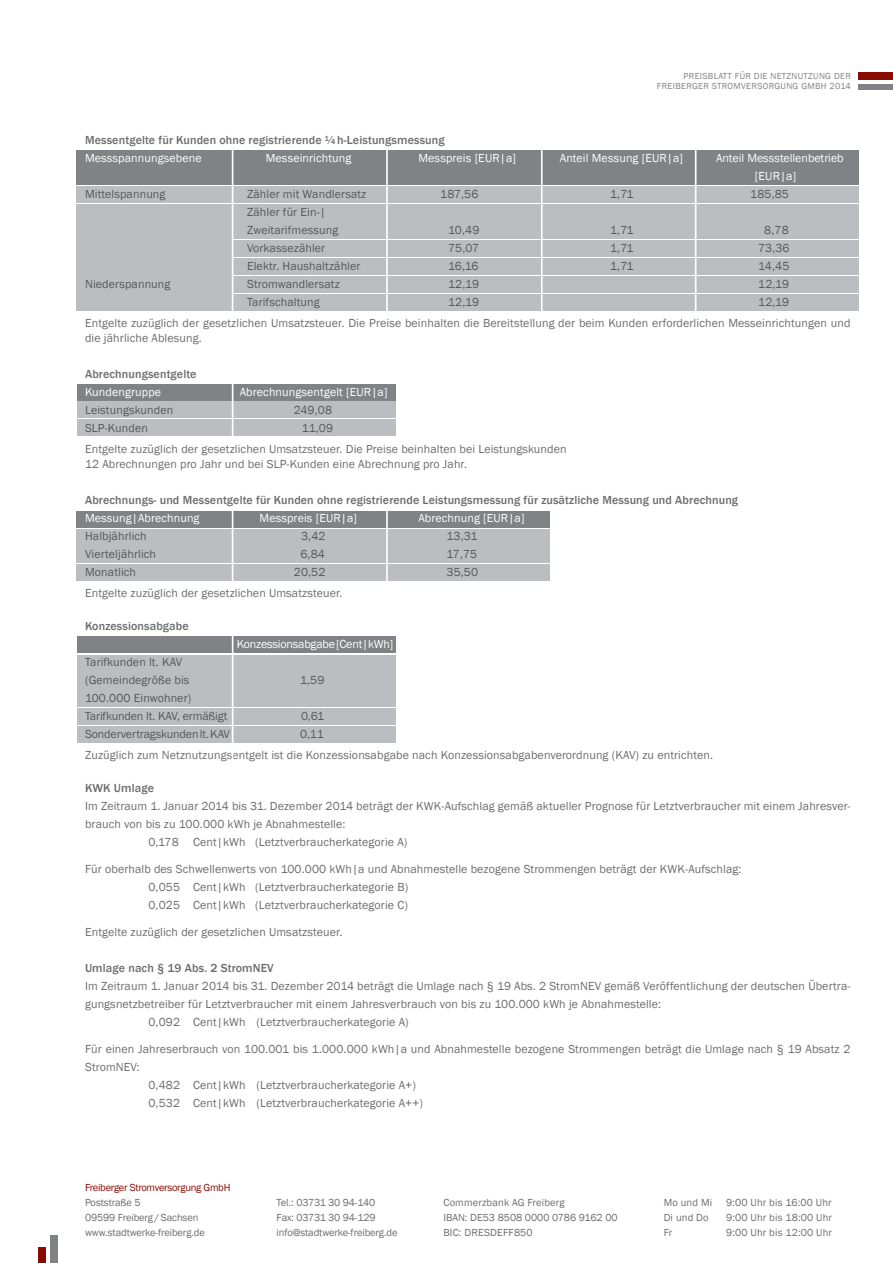
<style>
.page{position:relative;width:893px;height:1263px;background:#fff}
.page>*{position:absolute;margin:0;border:0;box-sizing:border-box;transform-origin:0 0}
.t1{font:12px/15px "Franklin Gothic";letter-spacing:.01em;color:#6c6d70}
.t2{font:12px/18px "Franklin Gothic";letter-spacing:.01em;color:#57585a}
.t3{font:500 12px "Franklin Gothic";letter-spacing:.01em;color:#6c6d70}
.t4{font:12px/18px "Franklin Gothic";letter-spacing:.01em;color:#fff}
.t5{font:12px/18px "Franklin Gothic";letter-spacing:-.01em;color:#57585a}
.t6{font:12px "Franklin Gothic";letter-spacing:-.015em;color:#fff}
.t7{font:10.5px/15.1px "Franklin Gothic";letter-spacing:-.01em;color:#6c6d70}
.t8{font:10.5px/15px "Franklin Gothic";letter-spacing:.015em;color:#6c6d70}
.t9{font:10.5px "Franklin Gothic";letter-spacing:-.025em;color:#8b0a02}
.t10{font:9px/10.5px "Franklin Gothic";letter-spacing:.035em;color:#808285;text-align:right}
</style>
<div class="page">
<div style="left:77px;top:276px;width:782px;height:16px;background:#bcbdc0"></div>
<div style="left:77px;top:294px;width:782px;height:16px;background:#bcbdc0"></div>
<div style="left:77px;top:708px;width:318px;height:16px;background:#bcbdc0"></div>
<div style="left:77px;top:655px;width:318px;height:51px;background:#bcbdc0"></div>
<div style="left:77px;top:204px;width:155px;height:106px;background:#bcbdc0"></div>
<div style="left:77px;top:151px;width:782px;height:34px;background:#808285"></div>
<div style="left:77px;top:384px;width:318px;height:16px;background:#808285"></div>
<div style="left:77px;top:511px;width:473px;height:16px;background:#808285"></div>
<div style="left:77px;top:637px;width:318px;height:16px;background:#808285"></div>
<div style="left:77px;top:402px;width:318px;height:16px;background:#bcbdc0"></div>
<div style="left:77px;top:529px;width:473px;height:16px;background:#bcbdc0"></div>
<div style="left:77px;top:547px;width:473px;height:16px;background:#bcbdc0"></div>
<div style="left:77px;top:726px;width:318px;height:16px;background:#bcbdc0"></div>
<div style="left:77px;top:186px;width:782px;height:16px;background:#bcbdc0"></div>
<div style="left:77px;top:204px;width:782px;height:34px;background:#bcbdc0"></div>
<div style="left:77px;top:240px;width:782px;height:16px;background:#bcbdc0"></div>
<div style="left:77px;top:420px;width:318px;height:16px;background:#bcbdc0"></div>
<div style="left:77px;top:565px;width:473px;height:16px;background:#bcbdc0"></div>
<div style="left:77px;top:258px;width:782px;height:16px;background:#bcbdc0"></div>
<hr style="left:232px;top:148px;width:1px;height:202px;background:#fff">
<hr style="left:386px;top:148px;width:2px;height:202px;background:#fff">
<hr style="left:541px;top:148px;width:2px;height:202px;background:#fff">
<hr style="left:695px;top:148px;width:1px;height:202px;background:#fff">
<div style="left:39px;top:1247px;width:7px;height:16px;background:#8b0a02"></div>
<div style="left:51px;top:1235px;width:7px;height:28px;background:#808285"></div>
<div style="left:859px;top:72px;width:34px;height:7px;background:#8b0a02"></div>
<div style="left:859px;top:84px;width:34px;height:6px;background:#808285"></div>
<hr style="left:232px;top:380px;width:1px;height:59px;background:#fff">
<hr style="left:232px;top:510px;width:1px;height:73px;background:#fff">
<hr style="left:386px;top:510px;width:2px;height:73px;background:#fff">
<hr style="left:232px;top:634px;width:1px;height:128px;background:#fff">
<p class="t10" style="left:657px;top:71px;width:196px">PREISBLATT FÜR DIE NETZNUTZUNG DER<br>FREIBERGER STROMVERSORGUNG GMBH 2014</p>
<p class="t3" style="left:85px;top:133px;width:361px">Messentgelte für Kunden ohne registrierende ¼ h-Leistungsmessung</p>
<p class="t4" style="left:85px;top:149px;width:118px">Messspannungsebene</p>
<p class="t4" style="left:266px;top:149px;width:87px">Messeinrichtung</p>
<p class="t4" style="left:418px;top:149px;width:99px">Messpreis [EUR|a]</p>
<p class="t4" style="left:560px;top:149px;width:125px">Anteil Messung [EUR|a]</p>
<p class="t4" style="left:755px;top:149px;width:90px;text-indent:-39px">Anteil Messstellenbetrieb [EUR|a]</p>
<p class="t2" style="left:85px;top:185px;width:82px">Mittelspannung</p>
<p class="t2" style="left:247px;top:185px;width:121px">Zähler mit Wandlersatz</p>
<p class="t2" style="left:440px;top:185px;width:40px">187,56</p>
<p class="t2" style="left:610px;top:185px;width:25px">1,71</p>
<p class="t2" style="left:750px;top:185px;width:40px">185,85</p>
<p class="t2" style="left:247px;top:203px;width:93px">Zähler für Ein-|<br>Zweitarifmessung</p>
<p class="t2" style="left:448px;top:221px;width:33px">10,49</p>
<p class="t2" style="left:610px;top:221px;width:25px">1,71</p>
<p class="t2" style="left:764px;top:221px;width:26px">8,78</p>
<p class="t2" style="left:247px;top:239px;width:80px">Vorkassezähler</p>
<p class="t2" style="left:448px;top:239px;width:32px">75,07</p>
<p class="t2" style="left:610px;top:239px;width:25px">1,71</p>
<p class="t2" style="left:758px;top:239px;width:33px">73,36</p>
<p class="t2" style="left:247px;top:257px;width:115px">Elektr. Haushaltzähler</p>
<p class="t2" style="left:448px;top:257px;width:32px">16,16</p>
<p class="t2" style="left:610px;top:257px;width:25px">1,71</p>
<p class="t2" style="left:758px;top:257px;width:33px">14,45</p>
<p class="t2" style="left:85px;top:275px;width:87px">Niederspannung</p>
<p class="t2" style="left:247px;top:275px;width:94px">Stromwandlersatz</p>
<p class="t2" style="left:448px;top:275px;width:32px">12,19</p>
<p class="t2" style="left:758px;top:275px;width:32px">12,19</p>
<p class="t2" style="left:247px;top:293px;width:74px">Tarifschaltung</p>
<p class="t2" style="left:448px;top:293px;width:32px">12,19</p>
<p class="t2" style="left:758px;top:293px;width:32px">12,19</p>
<p class="t1" style="left:85px;top:316px;width:767px">Entgelte zuzüglich der gesetzlichen Umsatzsteuer. Die Preise beinhalten die Bereitstellung der beim Kunden erforderlichen Messeinrichtungen und die jährliche Ablesung.</p>
<p class="t3" style="left:85px;top:367px;width:113px">Abrechnungsentgelte</p>
<p class="t4" style="left:85px;top:383px;width:78px">Kundengruppe</p>
<p class="t4" style="left:240px;top:383px;width:149px">Abrechnungsentgelt [EUR|a]</p>
<p class="t2" style="left:85px;top:401px;width:90px">Leistungskunden</p>
<p class="t2" style="left:294px;top:401px;width:40px">249,08</p>
<p class="t2" style="left:85px;top:419px;width:64px">SLP-Kunden</p>
<p class="t2" style="left:302px;top:419px;width:33px">11,09</p>
<p class="t1" style="left:85px;top:442px;width:483px">Entgelte zuzüglich der gesetzlichen Umsatzsteuer. Die Preise beinhalten bei Leistungskunden<br>12 Abrechnungen pro Jahr und bei SLP-Kunden eine Abrechnung pro Jahr.</p>
<p class="t3" style="left:85px;top:493px;width:655px">Abrechnungs- und Messentgelte für Kunden ohne registrierende Leistungsmessung für zusätzliche Messung und Abrechnung</p>
<p class="t4" style="left:85px;top:509px;width:116px">Messung|Abrechnung</p>
<p class="t4" style="left:260px;top:509px;width:99px">Messpreis [EUR|a]</p>
<p class="t4" style="left:418px;top:509px;width:108px">Abrechnung [EUR|a]</p>
<p class="t2" style="left:85px;top:527px;width:63px">Halbjährlich</p>
<p class="t2" style="left:301px;top:527px;width:26px">3,42</p>
<p class="t2" style="left:446px;top:527px;width:32px">13,31</p>
<p class="t2" style="left:85px;top:545px;width:73px">Vierteljährlich</p>
<p class="t2" style="left:300px;top:545px;width:26px">6,84</p>
<p class="t2" style="left:446px;top:545px;width:32px">17,75</p>
<p class="t2" style="left:85px;top:563px;width:53px">Monatlich</p>
<p class="t2" style="left:294px;top:563px;width:33px">20,52</p>
<p class="t2" style="left:446px;top:563px;width:33px">35,50</p>
<p class="t1" style="left:85px;top:586px;width:259px">Entgelte zuzüglich der gesetzlichen Umsatzsteuer.</p>
<p class="t3" style="left:85px;top:619px;width:105px">Konzessionsabgabe</p>
<p class="t6" style="left:237px;top:637px;width:158px">Konzessionsabgabe[Cent|kWh]</p>
<p class="t2" style="left:85px;top:653px;width:106px">Tarifkunden lt. KAV (Gemeindegröße bis</p>
<p class="t2" style="left:300px;top:671px;width:26px">1,59</p>
<p class="t5" style="left:85px;top:689px;width:144px">100.000 Einwohner)<br>Tarifkunden lt. KAV, ermäßigt</p>
<p class="t2" style="left:301px;top:707px;width:25px">0,61</p>
<p class="t5" style="left:85px;top:725px;width:146px">Sondervertragskundenlt.KAV</p>
<p class="t2" style="left:300px;top:725px;width:25px">0,11</p>
<p class="t1" style="left:85px;top:748px;width:629px">Zuzüglich zum Netznutzungsentgelt ist die Konzessionsabgabe nach Konzessionsabgabenverordnung (KAV) zu entrichten.</p>
<p class="t3" style="left:85px;top:781px;width:70px">KWK Umlage</p>
<p class="t1" style="left:85px;top:799px;width:767px">Im Zeitraum 1. Januar 2014 bis 31. Dezember 2014 beträgt der KWK-Aufschlag gemäß aktueller Prognose für Letztverbraucher mit einem Jahresver-</p>
<p class="t1" style="left:85px;top:817px;width:262px">brauch von bis zu 100.000 kWh je Abnahmestelle:</p>
<p class="t1" style="left:148px;top:835px;width:260px">0,178 Cent|kWh (Letztverbraucherkategorie A)</p>
<p class="t1" style="left:148px;top:860px;width:595px;line-height:18px;text-indent:-63px">Für oberhalb des Schwellenwerts von 100.000 kWh|a und Abnahmestelle bezogene Strommengen beträgt der KWK-Aufschlag:<br>0,055 Cent|kWh (Letztverbraucherkategorie B)<br>0,025 Cent|kWh (Letztverbraucherkategorie C)</p>
<p class="t1" style="left:85px;top:925px;width:259px">Entgelte zuzüglich der gesetzlichen Umsatzsteuer.</p>
<p class="t3" style="left:85px;top:961px;width:190px">Umlage nach § 19 Abs. 2 StromNEV</p>
<p class="t1" style="left:85px;top:979px;width:767px">Im Zeitraum 1. Januar 2014 bis 31. Dezember 2014 beträgt die Umlage nach § 19 Abs. 2 StromNEV gemäß Veröffentlichung der deutschen Übertra-</p>
<p class="t1" style="left:85px;top:997px;width:578px">gungsnetzbetreiber für Letztverbraucher mit einem Jahresverbrauch von bis zu 100.000 kWh je Abnahmestelle:</p>
<p class="t1" style="left:148px;top:1015px;width:262px">0,092 Cent|kWh (Letztverbraucherkategorie A)</p>
<p class="t1" style="left:85px;top:1042px;width:767px">Für einen Jahreserbrauch von 100.001 bis 1.000.000 kWh|a und Abnahmestelle bezogene Strommengen beträgt die Umlage nach § 19 Absatz 2</p>
<p class="t1" style="left:85px;top:1060px;width:56px">StromNEV:</p>
<p class="t1" style="left:148px;top:1078px;width:269px">0,482 Cent|kWh (Letztverbraucherkategorie A+)</p>
<p class="t1" style="left:148px;top:1096px;width:276px">0,532 Cent|kWh (Letztverbraucherkategorie A++)</p>
<p class="t9" style="left:85px;top:1180px;width:147px">Freiberger Stromversorgung GmbH</p>
<p class="t7" style="left:85px;top:1195px;width:121px">Poststraße 5<br>09599 Freiberg / Sachsen www.stadtwerke-freiberg.de</p>
<p class="t7" style="left:277px;top:1195px;width:122px">Tel.: 03731 30 94-140<br>Fax: 03731 30 94-129 info@stadtwerke-freiberg.de</p>
<p class="t7" style="left:664px;top:1195px;width:50px">Mo und Mi</p>
<p class="t8" style="left:726px;top:1195px;width:107px">9:00 Uhr bis 16:00 Uhr</p>
<p class="t8" style="left:443px;top:1195px;width:176px">Commerzbank AG Freiberg<br>IBAN: DE53 8508 0000 0786 9162 00<br>BIC: DRESDEFF850</p>
<p class="t7" style="left:664px;top:1210px;width:46px">Di und Do</p>
<p class="t8" style="left:726px;top:1210px;width:107px">9:00 Uhr bis 18:00 Uhr</p>
<p class="t7" style="left:664px;top:1225px;width:10px">Fr</p>
<p class="t8" style="left:726px;top:1225px;width:108px">9:00 Uhr bis 12:00 Uhr</p>
</div>
